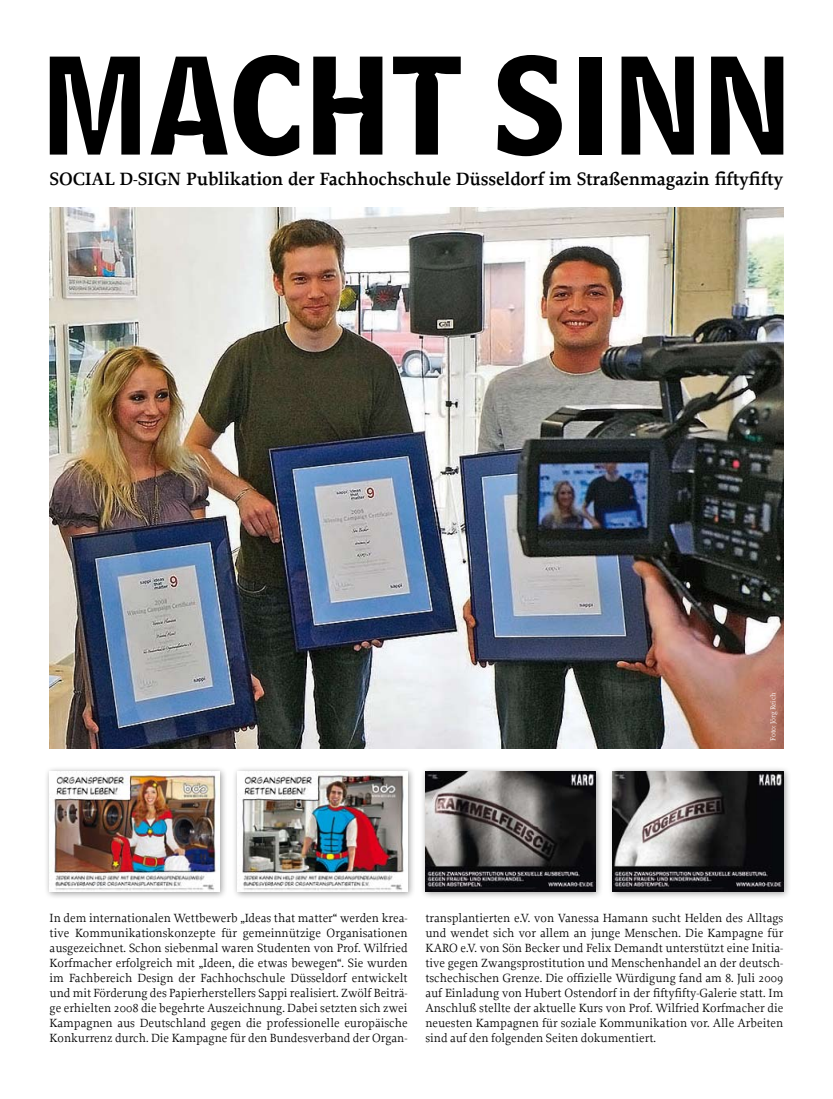
<style>
.page{position:relative;width:833px;height:1099px;background:#fff}
.page>*{position:absolute;margin:0;border:0;box-sizing:border-box;transform-origin:0 0}
.t1{font:115.62px "Bell Centennial Bold Listing";letter-spacing:.01em;color:#000}
.t2{font:600 18.75px "Proforma";letter-spacing:-.01em;color:#000}
.t3{font:12.5px/15px "Proforma";color:#000;text-align:justify}
.t4{font:7.5px "Proforma";color:#fff}
</style>
<div class="page">
<img style="left:50px;top:207px;width:733px;height:541px">
<div style="left:232px;top:765px;width:189px;height:139px;background:#000;opacity:.4"></div>
<img style="left:237px;top:771px;width:170px;height:120px">
<div style="left:44px;top:765px;width:189px;height:139px;background:#000;opacity:.4"></div>
<img style="left:50px;top:771px;width:170px;height:120px">
<div style="left:420px;top:765px;width:189px;height:139px;background:#000;opacity:.4"></div>
<img style="left:425px;top:771px;width:170px;height:120px">
<div style="left:607px;top:765px;width:189px;height:139px;background:#000;opacity:.4"></div>
<img style="left:613px;top:771px;width:170px;height:120px">
<h1 class="t1" style="left:41px;top:25px;width:752px">MACHT SINN</h1>
<h2 class="t2" style="left:50px;top:167px;width:735px">SOCIAL D-SIGN Publikation der Fachhochschule Düsseldorf im Straßenmagazin fiftyfifty</h2>
<p class="t4" style="left:768px;top:740px;width:50px;rotate:-90deg">Foto: Jörg Reich</p>
<p class="t3" style="left:50px;top:910px;width:359px">In dem internationalen Wettbewerb „Ideas that matter“ werden krea&shy;tive Kommunikationskonzepte für gemeinnützige Organisationen ausgezeichnet. Schon siebenmal waren Studenten von Prof. Wilfried Korfmacher erfolgreich mit „Ideen, die etwas bewegen“. Sie wurden im Fachbereich Design der Fachhochschule Düsseldorf entwickelt und mit Förderung des Papierherstellers Sappi realisiert. Zwölf Beiträ&shy;ge erhielten 2008 die begehrte Auszeichnung. Dabei setzten sich zwei Kampagnen aus Deutschland gegen die professionelle europäische Konkurrenz durch. Die Kampagne für den Bundesverband der Organ-</p>
<p class="t3" style="left:425px;top:910px;width:359px">transplantierten e.V. von Vanessa Hamann sucht Helden des Alltags und wendet sich vor allem an junge Menschen. Die Kampagne für KARO e.V. von Sön Becker und Felix Demandt unterstützt eine Initia&shy;tive gegen Zwangsprostitution und Menschenhandel an der deutsch&shy;tschechischen Grenze. Die offizielle Würdigung fand am 8. Juli 2009 auf Einladung von Hubert Ostendorf in der fiftyfifty-Galerie statt. Im Anschluß stellte der aktuelle Kurs von Prof. Wilfried Korfmacher die neuesten Kampagnen für soziale Kommunikation vor. Alle Arbeiten sind auf den folgenden Seiten dokumentiert.</p>
</div>
